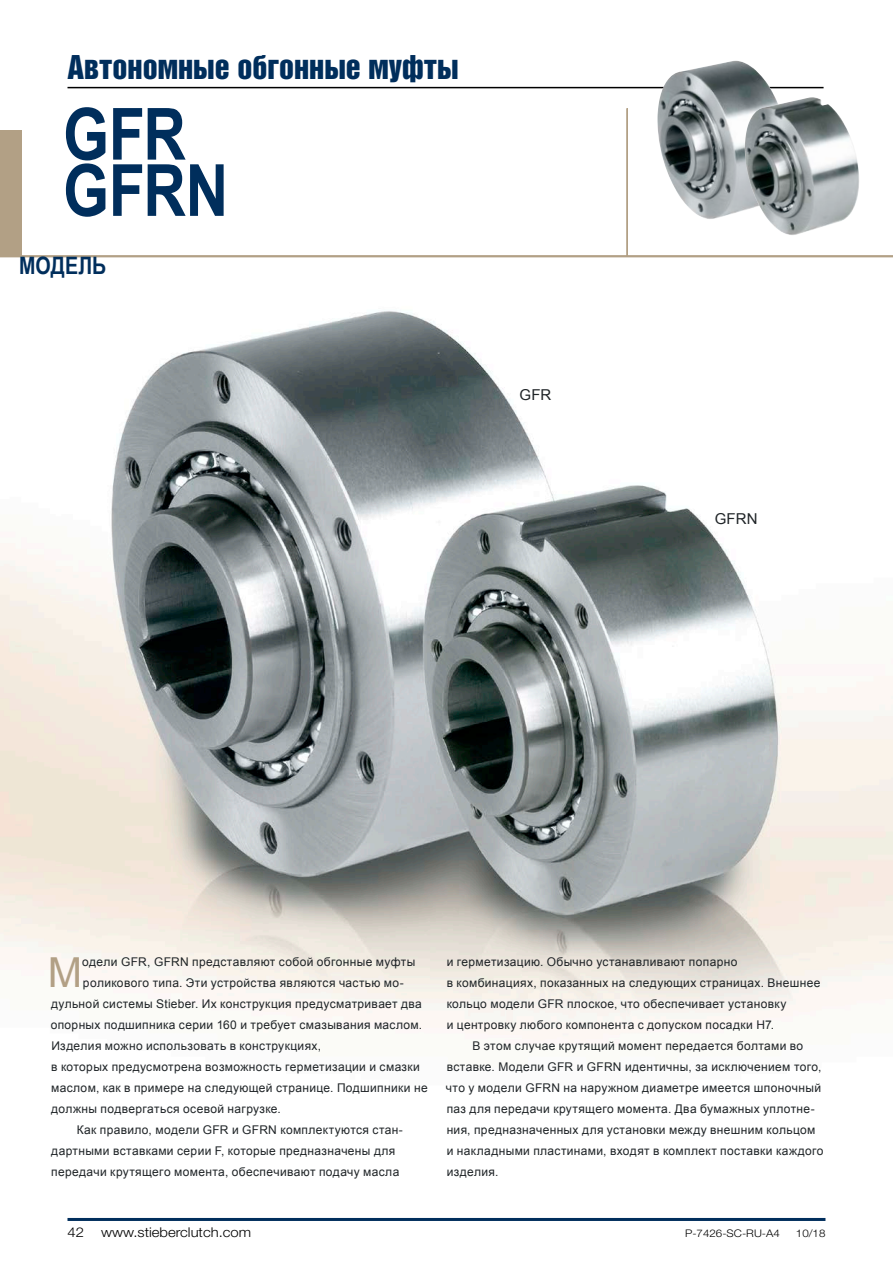
<style>
.page{position:relative;width:893px;height:1263px;background:#fff}
.page>*{position:absolute;margin:0;border:0;box-sizing:border-box;transform-origin:0 0}
.Headline_Big{font:700 72px/56.2px "Arial Narrow";letter-spacing:-.005em;color:#002e5c}
.Fließtext_Initial{font:41.4px "Arial";color:#b2a085}
.t1{font:30px "Helvetica Inserat LT Std";color:#002e5c}
.Headline_Blau{font:700 24px "Arial Narrow";color:#002e5c}
.Fließtext_Schwarz{font:15px "Arial";letter-spacing:.015em;color:#1f2427}
.t2{font:300 13.5px "Helvetica Neue LT Std";color:#000;scale:1.1 1}
.Fließtext_Schwarz_Ei{font:12px/21px "Arial";letter-spacing:.03em;color:#1f2427}
.Fließtext_Initial-2{font:12px "Arial";letter-spacing:.03em;color:#1f2427}
.t3{font:300 10.5px "Helvetica Neue LT Std";color:#000;scale:1.1 1}
</style>
<div class="page">
<hr style="left:68px;top:87px;width:756px;height:1px;background:#000">
<img style="left:0;top:311px;width:893px;height:732px">
<hr style="left:626px;top:108px;width:2px;height:148px;background:#b2a085">
<hr style="left:0;top:255px;width:893px;height:2px;background:#b2a085">
<img style="left:657px;top:61px;width:132px;height:158px">
<img style="left:745px;top:97px;width:114px;height:138px">
<hr style="left:68px;top:1218px;width:757px;height:3px;background:#002e5c">
<div style="left:0;top:130px;width:21px;height:127px;background:#b2a085"></div>
<p class="t1" style="left:68px;top:49px;width:393px">Автономные обгонные муфты</p>
<p class="Headline_Big" style="left:63px;top:103px;width:167px">GFR<br>GFRN</p>
<p class="Headline_Blau" style="left:19px;top:248px;width:89px">МОДЕЛЬ</p>
<p class="Fließtext_Schwarz" style="left:519px;top:385px;width:33px">GFR</p>
<p class="Fließtext_Schwarz" style="left:715px;top:509px;width:44px">GFRN</p>
<p class="Fließtext_Initial" style="left:48px;top:946px;width:36px">М</p>
<p class="Fließtext_Initial-2" style="left:82px;top:954px;width:335px">одели GFR, GFRN представляют собой обгонные муфты</p>
<p class="Fließtext_Initial-2" style="left:83px;top:975px;width:322px">роликового типа. Эти устройства являются частью мо-</p>
<p class="Fließtext_Initial-2" style="left:51px;top:996px;width:372px">дульной системы Stieber. Их конструкция предусматривает два</p>
<p class="Fließtext_Initial-2" style="left:51px;top:1017px;width:373px">опорных подшипника серии 160 и требует смазывания маслом.</p>
<p class="Fließtext_Initial-2" style="left:51px;top:1038px;width:271px">Изделия можно использовать в конструкциях,</p>
<p class="Fließtext_Initial-2" style="left:51px;top:1059px;width:370px">в которых предусмотрена возможность герметизации и смазки</p>
<p class="Fließtext_Initial-2" style="left:51px;top:1080px;width:378px">маслом, как в примере на следующей странице. Подшипники не</p>
<p class="Fließtext_Initial-2" style="left:51px;top:1101px;width:231px">должны подвергаться осевой нагрузке.</p>
<p class="Fließtext_Schwarz_Ei" style="left:51px;top:1120px;width:353px;text-indent:26px">Как правило, модели GFR и GFRN комплектуются стан&shy;дартными вставками серии F, которые предназначены для передачи крутящего момента, обеспечивают подачу масла</p>
<p class="Fließtext_Schwarz_Ei" style="left:447px;top:952px;width:375px">и герметизацию. Обычно устанавливают попарно<br>в комбинациях, показанных на следующих страницах. Внешнее кольцо модели GFR плоское, что обеспечивает установку<br>и центровку любого компонента с допуском посадки H7.</p>
<p class="Fließtext_Schwarz_Ei" style="left:446px;top:1036px;width:379px;text-indent:26px">В этом случае крутящий момент передается болтами во вставке. Модели GFR и GFRN идентичны, за исключением того, что у модели GFRN на наружном диаметре имеется шпоночный паз для передачи крутящего момента. Два бумажных уплотне&shy;ния, предназначенных для установки между внешним кольцом и накладными пластинами, входят в комплект поставки каждого изделия.</p>
<p class="t2" style="left:68px;top:1223px;width:17px">42</p>
<p class="t2" style="left:101px;top:1223px;width:138px">www.stieberclutch.com</p>
<p class="t3" style="left:685px;top:1226px;width:88px">P-7426-SC-RU-A4</p>
<p class="t3" style="left:796px;top:1226px;width:28px">10/18</p>
</div>
